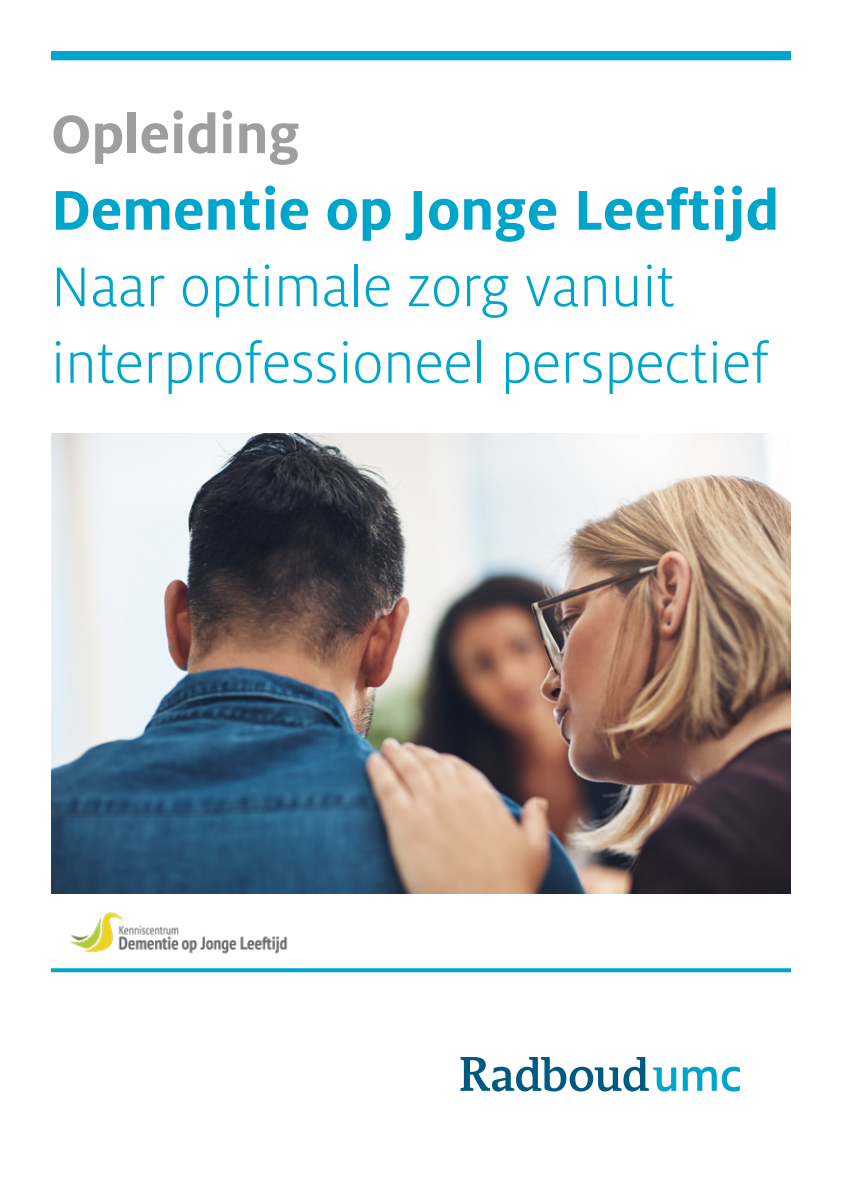
<style>
.page{position:relative;width:842px;height:1191px;background:#fff}
.page>*{position:absolute;margin:0;border:0;box-sizing:border-box;transform-origin:0 0}
.t1{font:300 62px/76.6px "Milo OT";color:#00a5cc}
.t2{font:700 62px "Milo OT";color:#00a5cc}
.t3{font:700 60px "Milo OT";color:#9c9e9f}
</style>
<div class="page">
<svg style="left:51px;top:968px;width:740px;height:4px;fill:#00a5cc"></svg>
<div style="left:51px;top:51px;width:740px;height:9px;background:#00a5cc"></div>
<img style="left:51px;top:434px;width:740px;height:459px">
<svg style="left:460px;top:1057px;width:280px;height:34px"></svg>
<img style="left:70px;top:912px;width:218px;height:42px">
<p class="t3" style="left:51px;top:100px;width:251px">Opleiding</p>
<p class="t2" style="left:51px;top:175px;width:730px">Dementie op Jonge Leeftijd</p>
<p class="t1" style="left:51px;top:249px;width:719px">Naar optimale zorg vanuit interprofessioneel perspectief</p>
</div>
